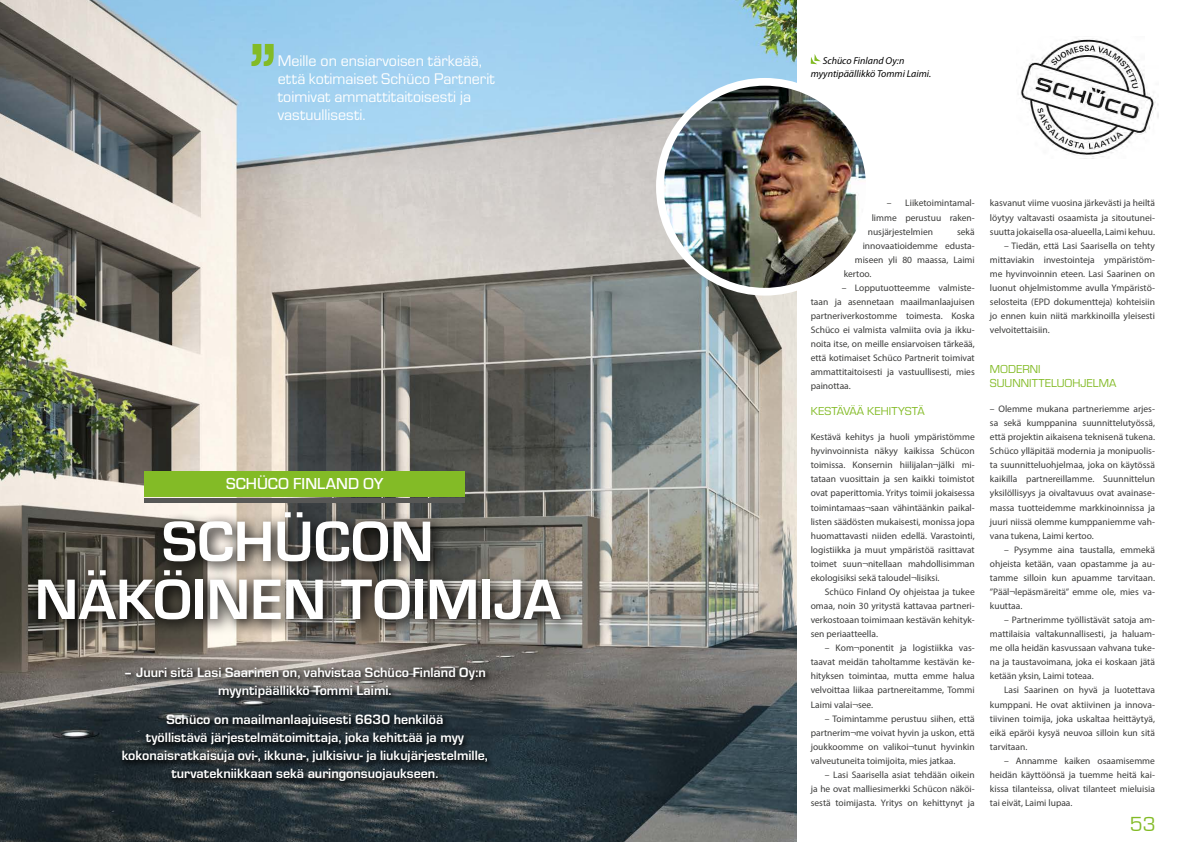
<style>
.page{position:relative;width:1191px;height:842px;background:#fff}
.page>*{position:absolute;margin:0;border:0;box-sizing:border-box;transform-origin:0 0}
.t1{font:700 59px/58px "Eurostile";color:#fff;text-align:center}
.t2{font:21px "Eurostile";color:#83bb26}
.t3{font:500 16.5px "Eurostile";color:#fff}
.t4{font:16px/18px "Eurostile";color:#fff}
.t5{font:700 14px/18px "Eurostile";color:#fff;text-align:center}
.t6{font:12px/14.1px "Eurostile";color:#83bb26}
.t7{font:italic 10px/13px "Myriad Pro";color:#000}
.t8{font:9.5px/14.1px "Myriad Pro";color:#3c3c3b;text-align:justify}
</style>
<div class="page">
<img style="left:0;top:0;width:587px;height:842px">
<div style="left:119px;top:664px;width:375px;height:124px;background:#000;opacity:.56"></div>
<svg style="left:29px;top:504px;width:547px;height:132px;background:#636059"></svg>
<div style="left:145px;top:471px;width:320px;height:26px;background:#83bb26"></div>
<div style="left:145px;top:498px;width:320px;height:5px;background:#575756"></div>
<svg style="left:251px;top:44px;width:23px;height:22px"></svg>
<img style="left:587px;top:0;width:209px;height:842px">
<img style="left:660px;top:82px;width:210px;height:210px;border-radius:105px">
<div style="left:656px;top:78px;width:217px;height:218px;border:8px solid #fff;border-radius:50%"></div>
<svg style="left:810px;top:54px;width:11px;height:10px"></svg>
<img style="left:1020px;top:39px;width:138px;height:120px">
<h3 class="t4" style="left:278px;top:51px;width:218px">Meille on ensiarvoisen tärkeää, että kotimaiset Schüco Partnerit toimivat ammattitaitoisesti ja vastuullisesti.</h3>
<h3 class="t3" style="left:226px;top:472px;width:159px">SCHÜCO FINLAND OY</h3>
<h1 class="t1" style="left:35px;top:508px;width:527px">SCHÜCON<br>NÄKÖINEN TOIMIJA</h1>
<h3 class="t5" style="left:124px;top:662px;width:363px">– Juuri sitä Lasi Saarinen on, vahvistaa Schüco Finland Oy:n myyntipäällikkö Tommi Laimi.</h3>
<h3 class="t5" style="left:122px;top:710px;width:368px">Schüco on maailmanlaajuisesti 6630 henkilöä<br>työllistävä järjestelmätoimittaja, joka kehittää ja myy kokonaisratkaisuja ovi-, ikkuna-, julkisivu- ja liukujärjestelmille, turvatekniikkaan sekä auringonsuojaukseen.</h3>
<p class="t7" style="left:810px;top:54px;width:122px;text-indent:12px">Schüco Finland Oy:n myyntipäällikkö Tommi Laimi.</p>
<p class="t8" style="left:887px;top:196px;width:89px">– Liiketoimintamal-</p>
<p class="t8" style="left:871px;top:210px;width:104px">limme perustuu raken-</p>
<p class="t8" style="left:867px;top:224px;width:67px">nusjärjestelmien</p>
<p class="t8" style="left:957px;top:224px;width:19px">sekä</p>
<p class="t8" style="left:862px;top:238px;width:114px">innovaatioidemme edusta-</p>
<p class="t8" style="left:854px;top:252px;width:121px">miseen yli 80 maassa, Laimi</p>
<p class="t8" style="left:843px;top:266px;width:29px">kertoo.</p>
<p class="t8" style="left:810px;top:280px;width:166px;text-indent:31px">– Lopputuotteemme valmiste&shy;taan ja asennetaan maailmanlaajuisen partneriverkostomme toimesta. Koska Schüco ei valmista valmiita ovia ja ikku&shy;noita itse, on meille ensiarvoisen tärkeää, että kotimaiset Schüco Partnerit toimivat ammattitaitoisesti ja vastuullisesti, mies painottaa.</p>
<p class="t6" style="left:810px;top:403px;width:115px">KESTÄVÄÄ KEHITYSTÄ</p>
<p class="t8" style="left:810px;top:430px;width:166px">Kestävä kehitys ja huoli ympäristömme hyvinvoinnista näkyy kaikissa Schücon toimissa. Konsernin hiilijalan¬jälki mi&shy;tataan vuosittain ja sen kaikki toimistot ovat paperittomia. Yritys toimii jokaisessa toimintamaas¬saan vähintäänkin paikal&shy;listen säädösten mukaisesti, monissa jopa huomattavasti niiden edellä. Varastointi, logistiikka ja muut ympäristöä rasittavat toimet suun¬nitellaan mahdollisimman ekologisiksi sekä taloudel¬lisiksi.</p>
<p class="t8" style="left:810px;top:585px;width:165px;text-indent:14px">Schüco Finland Oy ohjeistaa ja tukee omaa, noin 30 yritystä kattavaa partneri&shy;verkostoaan toimimaan kestävän kehityk&shy;sen periaatteella.</p>
<p class="t8" style="left:810px;top:641px;width:166px;text-indent:14px">– Kom¬ponentit ja logistiikka vas&shy;taavat meidän taholtamme kestävän ke&shy;hityksen toimintaa, mutta emme halua velvoittaa liikaa partnereitamme, Tommi Laimi valai¬see.</p>
<p class="t8" style="left:810px;top:711px;width:166px;text-indent:14px">– Toimintamme perustuu siihen, että partnerim¬me voivat hyvin ja uskon, että joukkoomme on valikoi¬tunut hyvinkin valveutuneita toimijoita, mies jatkaa.</p>
<p class="t8" style="left:810px;top:767px;width:166px;text-indent:14px">– Lasi Saarisella asiat tehdään oikein ja he ovat malliesimerkki Schücon näköi&shy;sestä toimijasta. Yritys on kehittynyt ja</p>
<p class="t8" style="left:990px;top:196px;width:166px">kasvanut viime vuosina järkevästi ja heiltä löytyy valtavasti osaamista ja sitoutunei&shy;suutta jokaisella osa-alueella, Laimi kehuu.</p>
<p class="t8" style="left:990px;top:238px;width:166px;text-indent:14px">– Tiedän, että Lasi Saarisella on tehty mittaviakin investointeja ympäristöm&shy;me hyvinvoinnin eteen. Lasi Saarinen on luonut ohjelmistomme avulla Ympäristö&shy;selosteita (EPD dokumentteja) kohteisiin jo ennen kuin niitä markkinoilla yleisesti velvoitettaisiin.</p>
<p class="t6" style="left:990px;top:361px;width:128px">MODERNI<br>SUUNNITTELUOHJELMA</p>
<p class="t8" style="left:990px;top:402px;width:166px">– Olemme mukana partneriemme arjes&shy;sa sekä kumppanina suunnittelutyössä, että projektin aikaisena teknisenä tukena.<br>Schüco ylläpitää modernia ja monipuolis&shy;ta suunnitteluohjelmaa, joka on käytössä kaikilla partnereillamme. Suunnittelun yksilöllisyys ja oivaltavuus ovat avainase&shy;massa tuotteidemme markkinoinnissa ja juuri niissä olemme kumppaniemme vah&shy;vana tukena, Laimi kertoo.</p>
<p class="t8" style="left:990px;top:542px;width:166px;text-indent:14px">– Pysymme aina taustalla, emmekä ohjeista ketään, vaan opastamme ja au&shy;tamme silloin kun apuamme tarvitaan. ”Pääl¬lepäsmäreitä” emme ole, mies va&shy;kuuttaa.</p>
<p class="t8" style="left:990px;top:613px;width:166px;text-indent:14px">– Partnerimme työllistävät satoja am&shy;mattilaisia valtakunnallisesti, ja haluam&shy;me olla heidän kasvussaan vahvana tuke&shy;na ja taustavoimana, joka ei koskaan jätä ketään yksin, Laimi toteaa.</p>
<p class="t8" style="left:990px;top:683px;width:166px;text-indent:14px">Lasi Saarinen on hyvä ja luotettava kumppani. He ovat aktiivinen ja innova&shy;tiivinen toimija, joka uskaltaa heittäytyä, eikä epäröi kysyä neuvoa silloin kun sitä tarvitaan.</p>
<p class="t8" style="left:990px;top:753px;width:166px;text-indent:14px">– Annamme kaiken osaamisemme heidän käyttöönsä ja tuemme heitä kai&shy;kissa tilanteissa, olivat tilanteet mieluisia tai eivät, Laimi lupaa.</p>
<h2 class="t2" style="left:1129px;top:813px;width:27px">53</h2>
</div>
